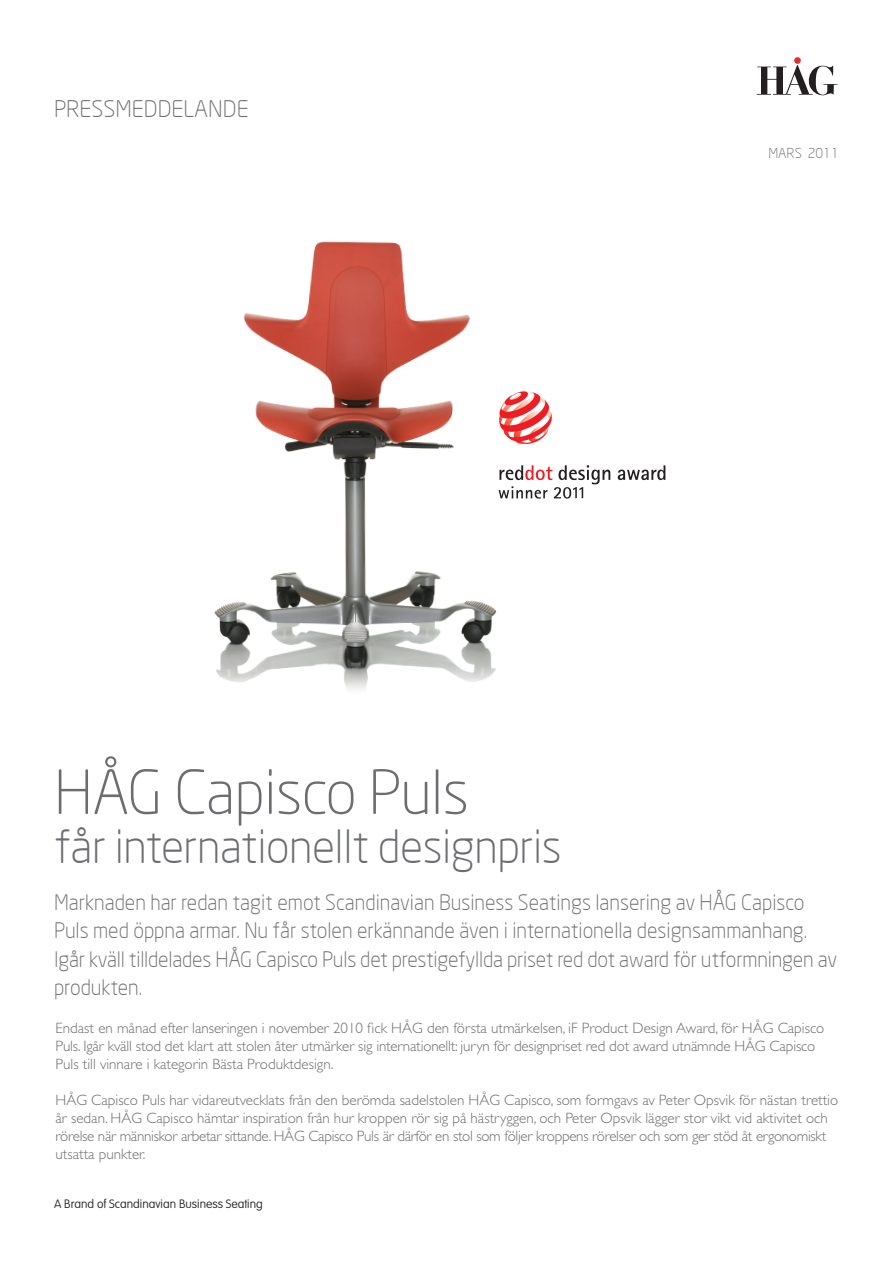
<style>
.page{position:relative;width:893px;height:1263px;background:#fff}
.page>*{position:absolute;margin:0;border:0;box-sizing:border-box;transform-origin:0 0}
.t1{font:300 60px "Neo Sans";letter-spacing:-.01em;color:#6c6d70}
.t2{font:300 45px "Neo Sans";letter-spacing:-.01em;color:#6c6d70}
.t3{font:300 22.5px "Neo Sans";color:#6c6d70}
.t4{font:300 21px/28.5px "Neo Sans";color:#6c6d70}
.t5{font:300 15px/18px "Gill Sans";color:#6c6d70}
.t6{font:300 13.5px "Neo Sans";color:#6c6d70}
.t7{font:100 12px "VAG Rounded";color:#231f20}
</style>
<div class="page">
<div style="left:794px;top:57px;width:7px;height:7px;background:#eb2a2f;border-radius:50%"></div>
<svg style="left:757px;top:65px;width:81px;height:30px"></svg>
<svg style="left:618px;top:465px;width:47px;height:15px"></svg>
<svg style="left:566px;top:465px;width:44px;height:34px"></svg>
<img style="left:214px;top:241px;width:352px;height:448px">
<p class="t3" style="left:54px;top:95px;width:196px">PRESSMEDDELANDE</p>
<p class="t6" style="left:768px;top:145px;width:72px">MARS 2011</p>
<p class="t1" style="left:54px;top:756px;width:416px">HÅG Capisco Puls</p>
<p class="t2" style="left:54px;top:820px;width:509px">får internationellt designpris</p>
<p class="t4" style="left:54px;top:888px;width:785px">Marknaden har redan tagit emot Scandinavian Business Seatings lansering av HÅG Capisco Puls med öppna armar. Nu får stolen erkännande även i internationella designsammanhang.<br>Igår kväll tilldelades HÅG Capisco Puls det prestigefyllda priset red dot award för utformningen av produkten.</p>
<p class="t5" style="left:56px;top:1019px;width:770px">Endast en månad efter lanseringen i november 2010 fick HÅG den första utmärkelsen, iF Product Design Award, för HÅG Capisco<br>Puls. Igår kväll stod det klart att stolen åter utmärker sig internationellt: juryn för designpriset red dot award utnämnde HÅG Capisco<br>Puls till vinnare i kategorin Bästa Produktdesign.</p>
<p class="t5" style="left:56px;top:1091px;width:784px">HÅG Capisco Puls har vidareutvecklats från den berömda sadelstolen HÅG Capisco, som formgavs av Peter Opsvik för nästan trettio år sedan. HÅG Capisco hämtar inspiration från hur kroppen rör sig på hästryggen, och Peter Opsvik lägger stor vikt vid aktivitet och rörelse när människor arbetar sittande. HÅG Capisco Puls är därför en stol som följer kroppens rörelser och som ger stöd åt ergonomiskt utsatta punkter.</p>
<p class="t7" style="left:54px;top:1197px;width:210px">A Brand of Scandinavian Business Seating</p>
</div>
